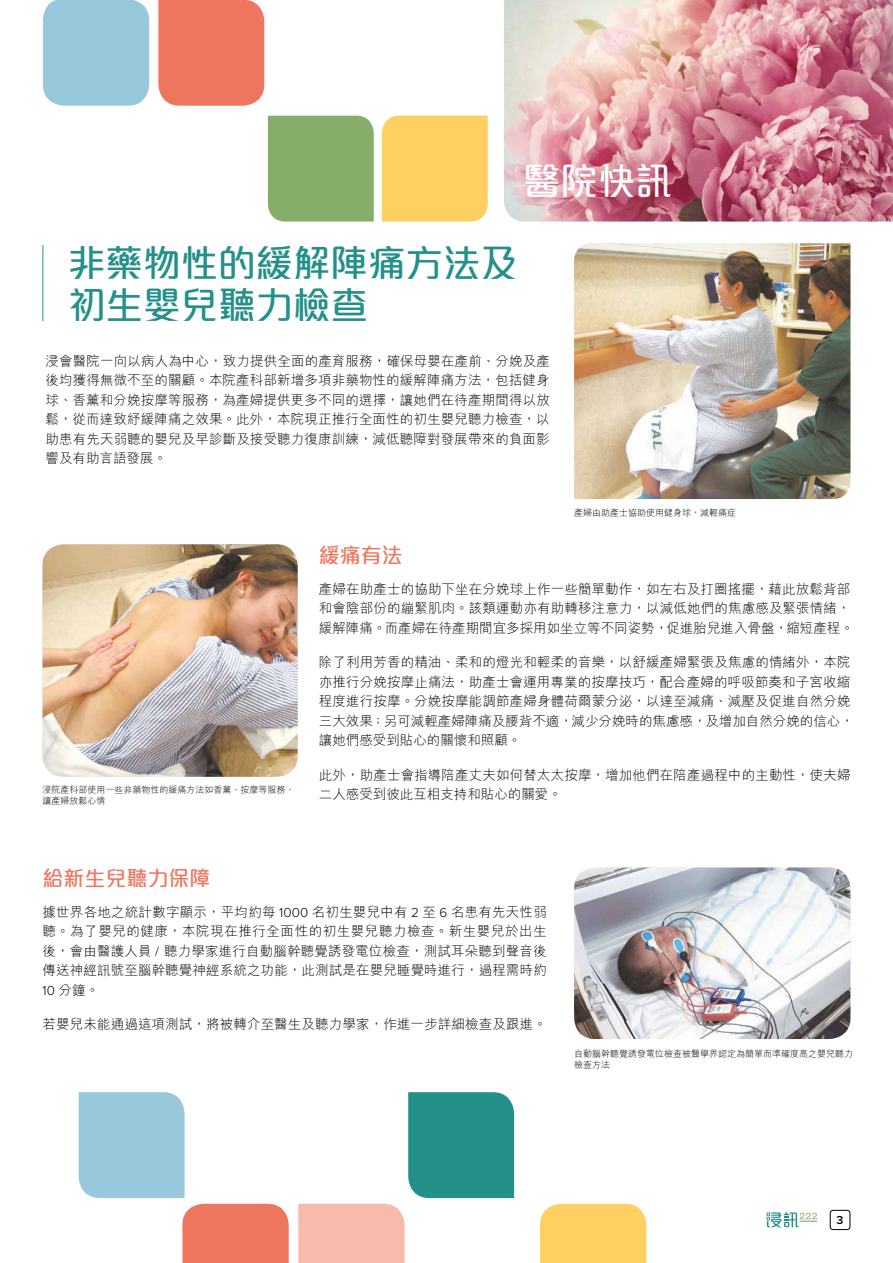
<style>
.page{position:relative;width:893px;height:1263px;background:#fff}
.page>*{position:absolute;margin:0;border:0;box-sizing:border-box;transform-origin:0 0}
.t1{font:500 37.5px/42px "M Elle HK";color:#23908a}
.t2{font:500 37.5px "M Elle HK";color:#fff}
.t3{font:500 21px "M Elle HK";color:#ee765e}
.t4{font:300 13.5px/19.5px "M Hei HK";letter-spacing:.01em;color:#000}
.t5{font:600 12px "Proxima Nova A";color:#000}
.t6{font:300 9px/10.5px "M Hei HK";color:#000}
.s1{font-family:"Proxima Nova A"}
</style>
<div class="page">
<div style="left:408px;top:1092px;width:106px;height:106px;background:#23908a"></div>
<div style="left:540px;top:1204px;width:106px;height:59px;background:#fed061"></div>
<div style="left:298px;top:1204px;width:107px;height:59px;background:#f8bbab"></div>
<div style="left:182px;top:1204px;width:107px;height:59px;background:#ee765e"></div>
<img style="left:574px;top:243px;width:276px;height:256px">
<img style="left:43px;top:544px;width:255px;height:233px">
<img style="left:574px;top:867px;width:276px;height:172px">
<div style="left:79px;top:1092px;width:106px;height:106px;background:#97c8db"></div>
<div style="left:158px;top:0;width:106px;height:106px;background:#ee765e"></div>
<div style="left:43px;top:0;width:106px;height:106px;background:#97c8db"></div>
<div style="left:268px;top:116px;width:106px;height:106px;background:#86ad6a"></div>
<div style="left:382px;top:116px;width:106px;height:106px;background:#fed061"></div>
<img style="left:504px;top:0;width:389px;height:222px">
<hr style="left:43px;top:245px;width:1px;height:76px;background:#23908a">
<div style="left:830px;top:1210px;width:20px;height:20px;border:1px solid #000;border-radius:3px"></div>
<svg style="left:766px;top:1212px;width:51px;height:15px"></svg>
<h1 class="t2" style="left:523px;top:155px;width:151px">醫院快訊</h1>
<h1 class="t1" style="left:68px;top:240px;width:452px">非藥物性的緩解陣痛方法及初生嬰兒聽力檢查</h1>
<p class="t4" style="left:45px;top:350px;width:506px;text-align:justify">浸會醫院一向以病人為中心，致力提供全面的產育服務，確保母嬰在產前、分娩及產後均獲得無微不至的關顧。本院產科部新增多項非藥物性的緩解陣痛方法，包括健身球、香薰和分娩按摩等服務，為產婦提供更多不同的選擇，讓她們在待產期間得以放鬆，從而達致紓緩陣痛之效果。此外，本院現正推行全面性的初生嬰兒聽力檢查，以助患有先天弱聽的嬰兒及早診斷及接受聽力復康訓練，減低聽障對發展帶來的負面影響及有助言語發展。</p>
<p class="t6" style="left:574px;top:507px;width:163px">產婦由助產士協助使用健身球，減輕痛症</p>
<p class="t6" style="left:43px;top:784px;width:253px">浸院產科部使用一些非藥物性的緩痛方法如香薰、按摩等服務，讓產婦放鬆心情</p>
<h2 class="t3" style="left:319px;top:540px;width:85px">緩痛有法</h2>
<p class="t4" style="left:319px;top:578px;width:536px">產婦在助產士的協助下坐在分娩球上作一些簡單動作，如左右及打圈搖擺，藉此放鬆背部和會陰部份的繃緊肌肉。該類運動亦有助轉移注意力，以減低她們的焦慮感及緊張情緒，緩解陣痛。而產婦在待產期間宜多採用如坐立等不同姿勢，促進胎兒進入骨盤，縮短產程。</p>
<p class="t4" style="left:319px;top:652px;width:536px">除了利用芳香的精油、柔和的燈光和輕柔的音樂，以舒緩產婦緊張及焦慮的情緒外，本院亦推行分娩按摩止痛法，助產士會運用專業的按摩技巧，配合產婦的呼吸節奏和子宮收縮程度進行按摩。分娩按摩能調節產婦身體荷爾蒙分泌，以達至減痛、減壓及促進自然分娩三大效果；另可減輕產婦陣痛及腰背不適，減少分娩時的焦慮感，及增加自然分娩的信心，讓她們感受到貼心的關懷和照顧。</p>
<p class="t4" style="left:319px;top:764px;width:533px">此外，助產士會指導陪產丈夫如何替太太按摩，增加他們在陪產過程中的主動性，使夫婦二人感受到彼此互相支持和貼心的關愛。</p>
<h2 class="t3" style="left:43px;top:864px;width:169px">給新生兒聽力保障</h2>
<p class="t4" style="left:43px;top:902px;width:506px;text-align:justify">據世界各地之統計數字顯示，平均約每 <span class="s1">1000</span> 名初生嬰兒中有 <span class="s1">2</span> 至 <span class="s1">6</span> 名患有先天性弱聽。為了嬰兒的健康，本院現在推行全面性的初生嬰兒聽力檢查。新生嬰兒於出生後，會由醫護人員 <span class="s1">/</span> 聽力學家進行自動腦幹聽覺誘發電位檢查，測試耳朵聽到聲音後傳送神經訊號至腦幹聽覺神經系統之功能，此測試是在嬰兒睡覺時進行，過程需時約<span class="s1">10</span> 分鐘。</p>
<p class="t4" style="left:43px;top:1014px;width:506px">若嬰兒未能通過這項測試，將被轉介至醫生及聽力學家，作進一步詳細檢查及跟進。</p>
<p class="t6" style="left:574px;top:1048px;width:280px">自動腦幹聽覺誘發電位檢查被醫學界認定為簡單而準確度高之嬰兒聽力檢查方法</p>
<p class="t5" style="left:837px;top:1213px;width:8px">3</p>
</div>
